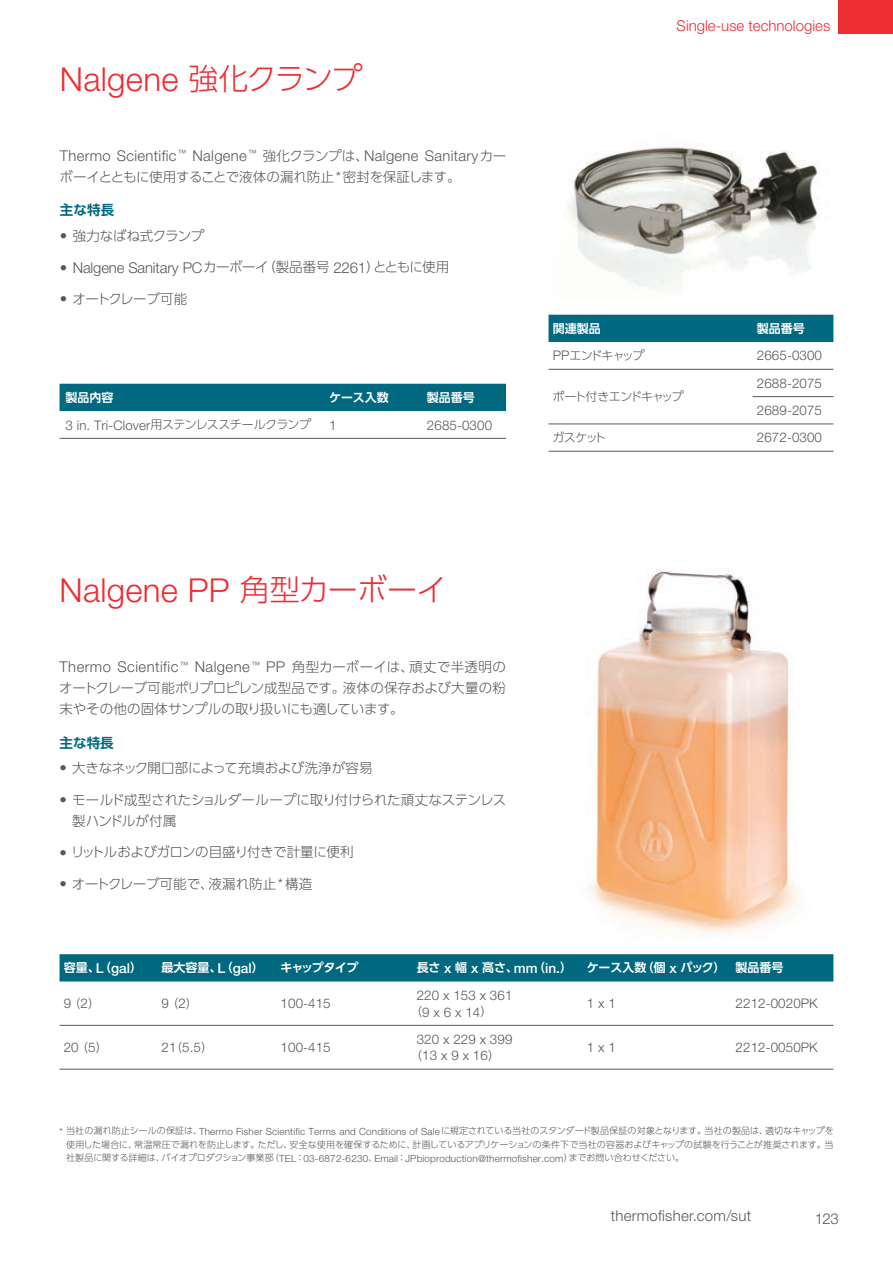
<style>
.page{position:relative;width:893px;height:1263px;background:#fff}
.page>*{position:absolute;margin:0;border:0;box-sizing:border-box;transform-origin:0 0}
.t1{font:300 33px "Helvetica Neue LTW1 G";letter-spacing:.01em;color:#ee2d33}
.t2{font:300 15px "Helvetica Neue LTW1 G";letter-spacing:.015em;color:#57585a}
.t3{font:300 15px "Helvetica Neue LTW1 G";color:#ee2d33}
.t4{font:300 14.85px "Helvetica Neue LTW1 G";letter-spacing:.02em;color:#57585a}
.t5{font:300 14.85px "Helvetica Neue LTW1 G";letter-spacing:-.01em;color:#57585a}
.t6{font:13.5px/21px "UD Shin Go Pro Light 90 pv RKSJ H";letter-spacing:-.015em;color:#57585a}
.t7{font:13.5px "UD Shin Go Pro De Bold 90 pv RKSJ H";letter-spacing:.005em;color:#00687f}
.t8{font:300 13.35px/16.5px "Helvetica Neue LTW1 G";letter-spacing:.01em;color:#57585a}
.t9{font:12px "UD Shin Go Pro De Bold 90 pv RKSJ H";color:#fff}
.t10{font:12px "UD Shin Go Pro Light 90 pv RKSJ H";letter-spacing:-.065em;color:#57585a}
.t11{font:12px "UD Shin Go Pro Light 90 pv RKSJ H";letter-spacing:-.105em;color:#57585a}
.t12{font:12px "UD Shin Go Pro De Bold 90 pv RKSJ H";letter-spacing:-.075em;color:#fff}
.t13{font:9px/13.5px "UD Shin Go Pro Light 90 pv RKSJ H";letter-spacing:-.01em;color:#57585a;text-align:justify}
.s1{font-family:"UD Shin Go Pro Light 90 pv RKSJ H";font-weight:400;font-size:30px}
.s2{font-family:"UD Shin Go Pro Light 90 pv RKSJ H";font-weight:400;font-size:13.5px}
.s3{font-family:"Helvetica Neue LTW1 G";font-weight:300;font-size:14.85px}
.s4{font-size:15px}
.s5{font-family:"Helvetica Neue LTW1 G";font-weight:300;font-size:13.35px}
.s6{font-family:"Helvetica Neue LTW1 G";font-weight:300;font-size:13.2px}
.s7{font-size:13.2px}
.s8{font-family:"Helvetica Neue LTW1 G";font-weight:500;font-size:13.65px}
.s9{font-family:"UD Shin Go Pro Light 90 pv RKSJ H";font-weight:400;font-size:12px}
.s10{font-family:"Helvetica Neue LTW1 G";font-weight:300;font-size:9.9px}
.s11{font-family:"Helvetica Neue LTW1 G";font-weight:300;font-size:10.05px}
</style>
<div class="page">
<img style="left:570px;top:146px;width:250px;height:145px">
<div style="left:60px;top:384px;width:446px;height:27px;background:#00687f"></div>
<hr style="left:60px;top:438px;width:446px;height:1px;background:#57585a">
<div style="left:549px;top:315px;width:284px;height:27px;background:#00687f"></div>
<hr style="left:549px;top:369px;width:284px;height:1px;background:#57585a">
<hr style="left:753px;top:396px;width:80px;height:1px;background:#57585a">
<hr style="left:549px;top:424px;width:284px;height:1px;background:#57585a">
<hr style="left:549px;top:451px;width:284px;height:1px;background:#57585a">
<img style="left:571px;top:568px;width:241px;height:414px">
<div style="left:60px;top:954px;width:773px;height:27px;background:#00687f"></div>
<hr style="left:60px;top:1025px;width:773px;height:1px;background:#57585a">
<hr style="left:60px;top:1069px;width:773px;height:1px;background:#57585a">
<div style="left:838px;top:0;width:55px;height:34px;background:#ee2d33"></div>
<h1 class="t1" style="left:60px;top:67px;width:303px">Nalgene <span class="s1">強化クランプ</span></h1>
<h3 class="t4" style="left:60px;top:150px;width:448px">Thermo Scientific<sup>™</sup> Nalgene<sup>™</sup> <span class="s2">強化クランプは、</span>Nalgene Sanitary<span class="s2">カー</span></h3>
<h3 class="t6" style="left:60px;top:168px;width:403px">ボーイとともに使用することで液体の漏れ防止<span class="s3">*</span>密封を保証します。</h3>
<h3 class="t7" style="left:60px;top:205px;width:56px">主な特長</h3>
<h3 class="t6" style="left:60px;top:227px;width:146px"><span class="s3">•</span> 強力なばね式クランプ</h3>
<h3 class="t5" style="left:60px;top:262px;width:391px">• Nalgene Sanitary PC<span class="s2">カーボーイ（製品番号</span> <span class="s4">2261</span><span class="s2">）とともに使用</span></h3>
<h3 class="t6" style="left:60px;top:290px;width:129px"><span class="s3">•</span> オートクレーブ可能</h3>
<h3 class="t9" style="left:66px;top:393px;width:49px">製品内容</h3>
<h3 class="t9" style="left:329px;top:393px;width:61px">ケース入数</h3>
<h3 class="t9" style="left:427px;top:393px;width:49px">製品番号</h3>
<h3 class="t10" style="left:66px;top:420px;width:247px"><span class="s5">3</span> <span class="s6">in. Tri-Clover</span>用ステンレススチールクランプ</h3>
<h3 class="t8" style="left:329px;top:418px;width:9px">1</h3>
<h3 class="t8" style="left:427px;top:418px;width:67px">2685<span class="s7">-</span>0300</h3>
<h2 class="t3" style="left:677px;top:20px;width:155px">Single-use technologies</h2>
<h3 class="t9" style="left:553px;top:324px;width:49px">関連製品</h3>
<h3 class="t9" style="left:757px;top:324px;width:49px">製品番号</h3>
<h3 class="t11" style="left:553px;top:351px;width:93px"><span class="s6">PP</span>エンドキャップ</h3>
<h3 class="t8" style="left:757px;top:349px;width:67px">2665<span class="s7">-</span>0300</h3>
<h3 class="t10" style="left:552px;top:392px;width:133px">ポート付きエンドキャップ</h3>
<h3 class="t8" style="left:757px;top:371px;width:67px;line-height:27.3px">2688<span class="s7">-</span>2075<br>2689<span class="s7">-</span>2075</h3>
<h3 class="t10" style="left:552px;top:433px;width:55px">ガスケット</h3>
<h3 class="t8" style="left:757px;top:431px;width:67px">2672<span class="s7">-</span>0300</h3>
<h1 class="t1" style="left:60px;top:578px;width:389px">Nalgene PP <span class="s1">角型カーボーイ</span></h1>
<h3 class="t4" style="left:60px;top:661px;width:448px">Thermo Scientific <sup>™</sup> Nalgene <sup>™</sup> PP <span class="s2">角型カーボーイは、頑丈で半透明の</span></h3>
<h3 class="t6" style="left:59px;top:679px;width:448px">オートクレーブ可能ポリプロピレン成型品です。液体の保存および大量の粉末やその他の固体サンプルの取り扱いにも適しています。</h3>
<h3 class="t7" style="left:60px;top:737px;width:56px">主な特長</h3>
<h3 class="t6" style="left:60px;top:759px;width:314px"><span class="s3">•</span> 大きなネック開口部によって充填および洗浄が容易</h3>
<h3 class="t6" style="left:72px;top:791px;width:436px;text-indent:-13px"><span class="s3">•</span> モールド成型されたショルダーループに取り付けられた頑丈なステンレス製ハンドルが付属</h3>
<h3 class="t6" style="left:60px;top:843px;width:296px"><span class="s3">•</span> リットルおよびガロンの目盛り付きで計量に便利</h3>
<h3 class="t6" style="left:60px;top:875px;width:254px"><span class="s3">•</span> オートクレーブ可能で、液漏れ防止<span class="s3">*</span>構造</h3>
<h3 class="t9" style="left:64px;top:963px;width:80px">容量、<span class="s8">L</span>（<span class="s8">gal</span>）</h3>
<h3 class="t9" style="left:162px;top:963px;width:104px">最大容量、<span class="s8">L</span>（<span class="s8">gal</span>）</h3>
<h3 class="t12" style="left:281px;top:963px;width:79px">キャップタイプ</h3>
<h3 class="t9" style="left:417px;top:963px;width:368px">長さ <span class="s8">x</span> 幅 <span class="s8">x</span> 高さ、<span class="s8">mm</span>（<span class="s8">in.</span>） ケース入数（個 <span class="s8">x</span> パック） 製品番号</h3>
<h3 class="t8" style="left:64px;top:996px;width:38px">9<span class="s9">（</span>2<span class="s9">）</span></h3>
<h3 class="t8" style="left:162px;top:996px;width:38px">9<span class="s9">（</span>2<span class="s9">）</span></h3>
<h3 class="t8" style="left:281px;top:996px;width:52px">100<span class="s7">-</span>415</h3>
<h3 class="t8" style="left:410px;top:988px;width:104px;text-indent:7px">220 <span class="s7">x</span> 153 <span class="s7">x</span> 361<span class="s9">（</span>9 <span class="s7">x</span> 6 <span class="s7">x</span> 14<span class="s9">）</span></h3>
<h3 class="t8" style="left:587px;top:996px;width:30px">1 <span class="s7">x</span> 1</h3>
<h3 class="t8" style="left:736px;top:996px;width:84px">2212<span class="s7">-</span>0020<span class="s7">PK</span></h3>
<h3 class="t8" style="left:64px;top:1040px;width:45px">20<span class="s9">（</span>5<span class="s9">）</span></h3>
<h3 class="t8" style="left:162px;top:1040px;width:53px">21<span class="s9">（</span>5<span class="s7">.</span>5<span class="s9">）</span></h3>
<h3 class="t8" style="left:281px;top:1040px;width:52px">100<span class="s7">-</span>415</h3>
<h3 class="t8" style="left:410px;top:1032px;width:104px;text-indent:7px">320 <span class="s7">x</span> 229 <span class="s7">x</span> 399<span class="s9">（</span>13 <span class="s7">x</span> 9 <span class="s7">x</span> 16<span class="s9">）</span></h3>
<h3 class="t8" style="left:587px;top:1040px;width:30px">1 <span class="s7">x</span> 1</h3>
<h3 class="t8" style="left:736px;top:1040px;width:84px">2212<span class="s7">-</span>0050<span class="s7">PK</span></h3>
<p class="t13" style="left:66px;top:1125px;width:769px;text-indent:-7px"><span class="s10">*</span> 当社の漏れ防止シールの保証は、<span class="s10">Thermo Fisher Scientific Terms and Conditions of Sale</span>に規定されている当社のスタンダード製品保証の対象となります。当社の製品は、適切なキャップを使用した場合に、常温常圧で漏れを防止します。ただし、安全な使用を確保するために、計画しているアプリケーションの条件下で当社の容器およびキャップの試験を行うことが推奨されます。当社製品に関する詳細は、バイオプロダクション事業部（<span class="s10">TEL</span>：<span class="s11">03</span><span class="s10">-</span><span class="s11">6872</span><span class="s10">-</span><span class="s11">6230</span>、<span class="s10">Email</span>：<span class="s10">JPbioproduction@thermofisher.com</span>）までお問い合わせください。</p>
<h2 class="t2" style="left:611px;top:1210px;width:142px">thermofisher.com/sut</h2>
<h2 class="t2" style="left:815px;top:1213px;width:26px">123</h2>
</div>
